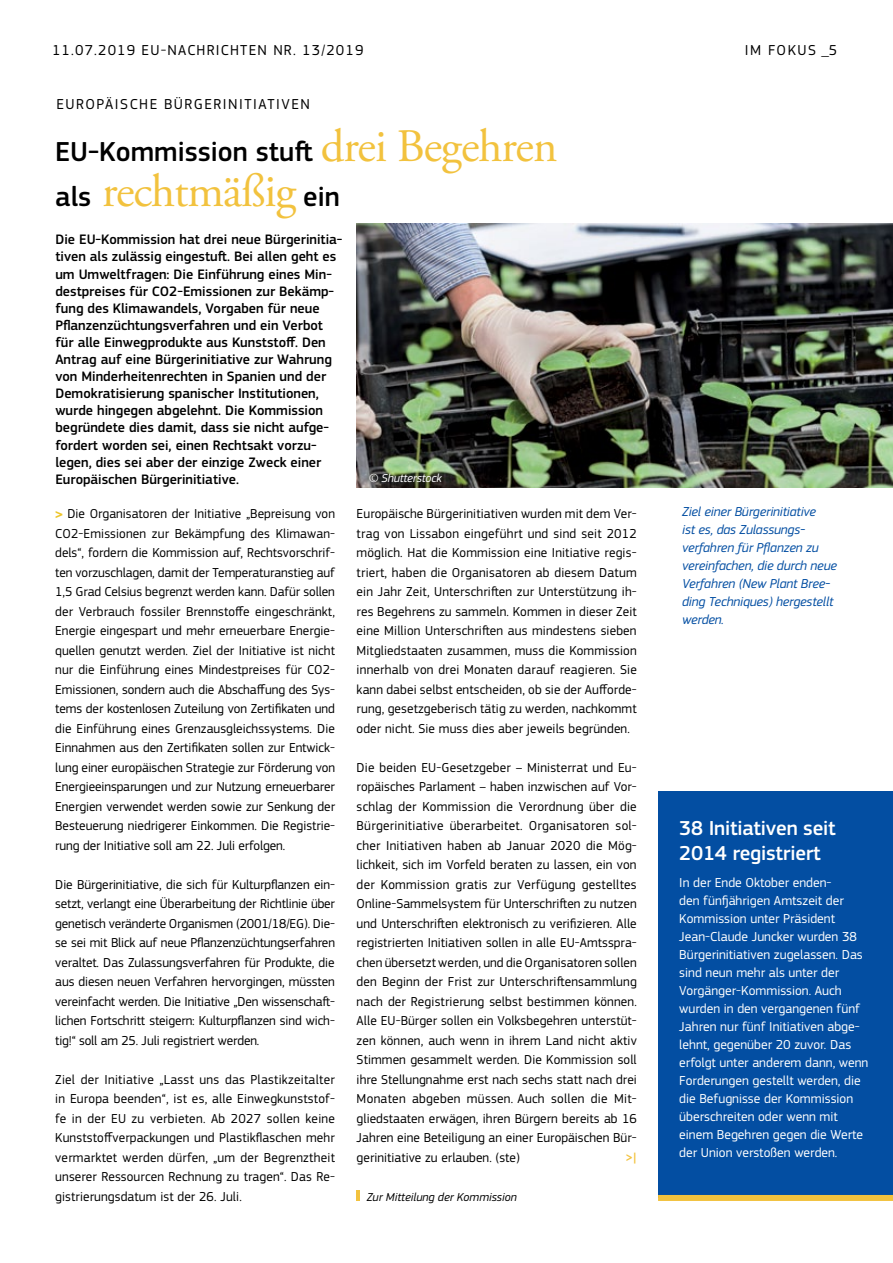
<style>
.page{position:relative;width:893px;height:1263px;background:#fff}
.page>*{position:absolute;margin:0;border:0;box-sizing:border-box;transform-origin:0 0}
.t1{font:46.5px "Adobe Garamond Pro";letter-spacing:-.02em;color:#f2c23e}
.t2{font:500 28.5px "EC Square Sans Pro";color:#000}
.t3{font:500 21px/25.5px "EC Square Sans Pro";letter-spacing:-.01em;color:#fff}
.t4{font:15px "EC Square Sans Pro";letter-spacing:.08em;color:#000}
.t5{font:500 14.25px/17.1px "EC Square Sans Pro";color:#000}
.t6{font:13.5px/19.5px "EC Square Sans Pro";letter-spacing:.005em;color:#000;text-align:justify}
.t7{font:13.5px/18px "EC Square Sans Pro";color:#fff}
.t8{font:italic 13.5px/18px "EC Square Sans Pro";letter-spacing:-.01em;color:#034ea2}
.t9{font:500 13.5px "EC Square Sans Pro";color:#f2c23e}
.t10{font:italic 12px "EC Square Sans Pro";color:#000}
.t11{font:italic 12px "EC Square Sans Pro";letter-spacing:-.01em;color:#fff}
.s1{font-family:"Adobe Garamond Pro";font-weight:400;font-size:46.5px;color:#f2c23e}
.s2{font-family:"EC Square Sans Pro";font-weight:500;font-size:28.5px;color:#000}
.s3{font-family:"Helvetica Neue LT";font-weight:700;font-stretch:condensed;color:#edc52a}
</style>
<div class="page">
<svg style="left:357px;top:1191px;width:3px;height:10px"></svg>
<img style="left:357px;top:224px;width:536px;height:263px">
<div style="left:658px;top:791px;width:235px;height:407px;background:#034ea2"></div>
<div style="left:658px;top:1195px;width:235px;height:6px;background:#f2c23e"></div>
<p class="t4" style="left:52px;top:42px;width:313px">11.07.2019 EU-NACHRICHTEN NR. 13/2019</p>
<p class="t4" style="left:56px;top:95px;width:20px">Europäische</p>
<p class="t4" style="left:164px;top:95px;width:20px">Bürgerinitiativen</p>
<h2 class="t2" style="left:55px;top:135px;width:504px">EU-Kommission stuft <span class="s1">drei Begehren</span></h2>
<h1 class="t1" style="left:55px;top:163px;width:286px"><span class="s2">als</span> rechtmäßig <span class="s2">ein</span></h1>
<p class="t5" style="left:55px;top:231px;width:289px">Die EU-Kommission hat drei neue Bürgerinitia&shy;tiven als zulässig eingestuft. Bei allen geht es um Umweltfragen: Die Einführung eines Min&shy;destpreises für CO2-Emissionen zur Bekämp&shy;fung des Klimawandels, Vorgaben für neue Pflanzenzüchtungsverfahren und ein Verbot für alle Einwegprodukte aus Kunststoff. Den Antrag auf eine Bürgerinitiative zur Wahrung von Minderheitenrechten in Spanien und der Demokratisierung spanischer Institutionen, wurde hingegen abgelehnt. Die Kommission begründete dies damit, dass sie nicht aufge&shy;fordert worden sei, einen Rechtsakt vorzu&shy;legen, dies sei aber der einzige Zweck einer Europäischen Bürgerinitiative.</p>
<p class="t11" style="left:369px;top:471px;width:74px">© Shutterstock</p>
<p class="t6" style="left:55px;top:504px;width:281px"><span class="s3">&gt;</span> Die Organisatoren der Initiative „Bepreisung von CO2-Emissionen zur Bekämpfung des Klimawan&shy;dels“, fordern die Kommission auf, Rechtsvorschrif&shy;ten vorzuschlagen, damit der Temperaturanstieg auf 1,5 Grad Celsius begrenzt werden kann. Dafür sollen der Verbrauch fossiler Brennstoffe eingeschränkt, Energie eingespart und mehr erneuerbare Energie&shy;quellen genutzt werden. Ziel der Initiative ist nicht nur die Einführung eines Mindestpreises für CO2- Emissionen, sondern auch die Abschaffung des Sys&shy;tems der kostenlosen Zuteilung von Zertifikaten und die Einführung eines Grenzausgleichssystems. Die Einnahmen aus den Zertifikaten sollen zur Entwick&shy;lung einer europäischen Strategie zur Förderung von Energieeinsparungen und zur Nutzung erneuerbarer Energien verwendet werden sowie zur Senkung der Besteuerung niedrigerer Einkommen. Die Registrie&shy;rung der Initiative soll am 22. Juli erfolgen.</p>
<p class="t6" style="left:55px;top:875px;width:281px">Die Bürgerinitiative, die sich für Kulturpflanzen ein&shy;setzt, verlangt eine Überarbeitung der Richtlinie über genetisch veränderte Organismen (2001/18/EG). Die&shy;se sei mit Blick auf neue Pflanzenzüchtungserfahren veraltet. Das Zulassungsverfahren für Produkte, die aus diesen neuen Verfahren hervorgingen, müssten vereinfacht werden. Die Initiative „Den wissenschaft&shy;lichen Fortschritt steigern: Kulturpflanzen sind wich&shy;tig!“ soll am 25. Juli registriert werden.</p>
<p class="t6" style="left:55px;top:1070px;width:281px">Ziel der Initiative „Lasst uns das Plastikzeitalter in Europa beenden“, ist es, alle Einwegkunststof&shy;fe in der EU zu verbieten. Ab 2027 sollen keine Kunststoffverpackungen und Plastikflaschen mehr vermarktet werden dürfen, „um der Begrenztheit unserer Ressourcen Rechnung zu tragen“. Das Re&shy;gistrierungsdatum ist der 26. Juli.</p>
<p class="t6" style="left:357px;top:504px;width:282px">Europäische Bürgerinitiativen wurden mit dem Ver&shy;trag von Lissabon eingeführt und sind seit 2012 möglich. Hat die Kommission eine Initiative regis&shy;triert, haben die Organisatoren ab diesem Datum ein Jahr Zeit, Unterschriften zur Unterstützung ih&shy;res Begehrens zu sammeln. Kommen in dieser Zeit eine Million Unterschriften aus mindestens sieben Mitgliedstaaten zusammen, muss die Kommission innerhalb von drei Monaten darauf reagieren. Sie kann dabei selbst entscheiden, ob sie der Aufforde&shy;rung, gesetzgeberisch tätig zu werden, nachkommt oder nicht. Sie muss dies aber jeweils begründen.</p>
<p class="t6" style="left:357px;top:757px;width:282px">Die beiden EU-Gesetzgeber – Ministerrat und Eu&shy;ropäisches Parlament – haben inzwischen auf Vor&shy;schlag der Kommission die Verordnung über die Bürgerinitiative überarbeitet. Organisatoren sol&shy;cher Initiativen haben ab Januar 2020 die Mög&shy;lichkeit, sich im Vorfeld beraten zu lassen, ein von der Kommission gratis zur Verfügung gestelltes Online-Sammelsystem für Unterschriften zu nutzen und Unterschriften elektronisch zu verifizieren. Alle registrierten Initiativen sollen in alle EU-Amtsspra&shy;chen übersetzt werden, und die Organisatoren sollen den Beginn der Frist zur Unterschriftensammlung nach der Registrierung selbst bestimmen können.<br>Alle EU-Bürger sollen ein Volksbegehren unterstüt&shy;zen können, auch wenn in ihrem Land nicht aktiv Stimmen gesammelt werden. Die Kommission soll ihre Stellungnahme erst nach sechs statt nach drei Monaten abgeben müssen. Auch sollen die Mit&shy;gliedstaaten erwägen, ihren Bürgern bereits ab 16<br>Jahren eine Beteiligung an einer Europäischen Bür&shy;gerinitiative zu erlauben. (ste)</p>
<p class="t9" style="left:626px;top:1149px;width:13px">&gt;|</p>
<p class="t10" style="left:367px;top:1190px;width:152px">Zur Mitteilung der Kommission</p>
<p class="t4" style="left:745px;top:41px;width:34px">im fokus</p>
<p class="t4" style="left:821px;top:41px;width:17px">_5</p>
<p class="t8" style="left:682px;top:503px;width:156px">Ziel einer Bürgerinitiative<br>ist es, das Zulassungs&shy;verfahren für Pflanzen zu vereinfachen, die durch neue<br>Verfahren (New Plant Bree&shy;ding Techniques) hergestellt werden.</p>
<h3 class="t3" style="left:679px;top:815px;width:158px">38 Initiativen seit<br>2014 registriert</h3>
<p class="t7" style="left:679px;top:873px;width:191px">In der Ende Oktober enden-<br>den fünfjährigen Amtszeit der<br>Kommission unter Präsident<br>Jean-Claude Juncker wurden 38<br>Bürgerinitiativen zugelassen. Das sind neun mehr als unter der<br>Vorgänger-Kommission. Auch wurden in den vergangenen fünf<br>Jahren nur fünf Initiativen abge&shy;lehnt, gegenüber 20 zuvor. Das erfolgt unter anderem dann, wenn<br>Forderungen gestellt werden, die die Befugnisse der Kommission überschreiten oder wenn mit einem Begehren gegen die Werte der Union verstoßen werden.</p>
</div>
